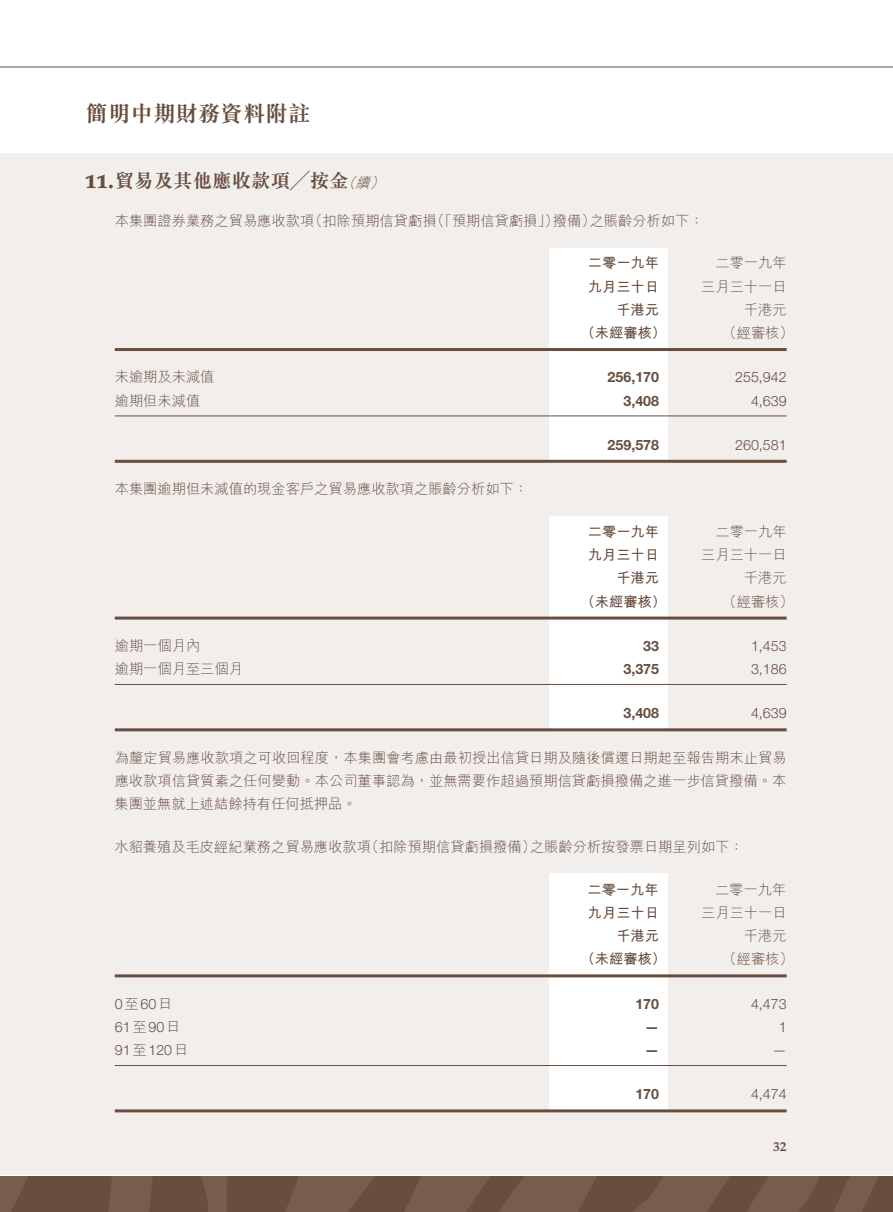
<style>
.page{position:relative;width:893px;height:1212px;background:#fff}
.page>*{position:absolute;margin:0;border:0;box-sizing:border-box;transform-origin:0 0}
.t1{font:700 22.5px "M Sung HK";color:#674e3f}
.t2{font:700 19.5px "M Sung HK";color:#674e3f}
.t3{font:300 14.25px/23.2px "M Hei HK";color:#674e3f;text-align:justify}
.t4{font:300 14.25px "Helvetica Neue LT Std";color:#674e3f}
.t5{font:700 14.25px "M Hei HK";color:#674e3f}
.t6{font:700 14.25px "Helvetica Neue LT Std";color:#674e3f}
.t7{font:italic 300 14.25px "M Hei HK";color:#674e3f}
.t8{font:700 13.5px "Palatino LT Std";color:#674e3f}
.s1{font-family:"Palatino LT Std";font-weight:900}
.s2{font-family:"M Hei HK"}
</style>
<div class="page">
<svg style="left:0;top:1176px;width:893px;height:36px;background:#6e5546"></svg>
<div style="left:0;top:153px;width:893px;height:1021px;background:#f2eeec"></div>
<hr style="left:0;top:67px;width:893px;height:1px;background:#674e3f">
<div style="left:549px;top:248px;width:119px;height:215px;background:#fff"></div>
<div style="left:549px;top:516px;width:119px;height:214px;background:#fff"></div>
<div style="left:549px;top:874px;width:119px;height:238px;background:#fff"></div>
<hr style="left:115px;top:348px;width:672px;height:3px;background:#674e3f">
<hr style="left:115px;top:415px;width:672px;height:1px;background:#674e3f">
<hr style="left:115px;top:460px;width:672px;height:3px;background:#674e3f">
<hr style="left:115px;top:616px;width:672px;height:3px;background:#674e3f">
<hr style="left:115px;top:684px;width:672px;height:1px;background:#674e3f">
<hr style="left:115px;top:728px;width:672px;height:3px;background:#674e3f">
<hr style="left:115px;top:974px;width:672px;height:3px;background:#674e3f">
<hr style="left:115px;top:1065px;width:672px;height:1px;background:#674e3f">
<hr style="left:115px;top:1109px;width:672px;height:3px;background:#674e3f">
<h1 class="t1" style="left:86px;top:103px;width:226px">簡明中期財務資料附註</h1>
<h2 class="t2" style="left:85px;top:171px;width:265px"><span class="s1">11.</span>貿易及其他應收款項╱按金</h2>
<p class="t7" style="left:356px;top:175px;width:20px">續</p>
<p class="t7" style="left:341px;top:175px;width:20px">（</p>
<p class="t7" style="left:370px;top:175px;width:20px">(</p>
<p class="t3" style="left:308px;top:208px;width:130px">（扣除預期信貸虧損</p>
<p class="t3" style="left:431px;top:208px;width:130px">（「預期信貸虧損」）</p>
<p class="t3" style="left:553px;top:208px;width:44px">撥備）</p>
<p class="t3" style="left:115px;top:208px;width:201px">本集團證券業務之貿易應收款項</p>
<p class="t3" style="left:590px;top:208px;width:115px">之賬齡分析如下：</p>
<p class="t5" style="left:588px;top:253px;width:73px">二零一九年</p>
<p class="t3" style="left:715px;top:251px;width:73px">二零一九年</p>
<p class="t5" style="left:588px;top:276px;width:73px">九月三十日</p>
<p class="t3" style="left:701px;top:274px;width:87px">三月三十一日</p>
<p class="t5" style="left:616px;top:299px;width:44px">千港元</p>
<p class="t3" style="left:744px;top:298px;width:44px">千港元</p>
<p class="t5" style="left:581px;top:322px;width:87px">（未經審核）</p>
<p class="t3" style="left:722px;top:321px;width:73px">（經審核(</p>
<p class="t3" style="left:115px;top:365px;width:101px">未逾期及未減值</p>
<p class="t6" style="left:608px;top:368px;width:53px">256,170</p>
<p class="t4" style="left:735px;top:369px;width:53px">255,942</p>
<p class="t3" style="left:115px;top:389px;width:87px">逾期但未減值</p>
<p class="t6" style="left:623px;top:392px;width:37px">3,408</p>
<p class="t4" style="left:751px;top:392px;width:37px">4,639</p>
<p class="t6" style="left:608px;top:436px;width:53px">259,578</p>
<p class="t4" style="left:735px;top:436px;width:53px">260,581</p>
<p class="t3" style="left:115px;top:477px;width:415px">本集團逾期但未減值的現金客戶之貿易應收款項之賬齡分析如下：</p>
<p class="t5" style="left:588px;top:521px;width:73px">二零一九年</p>
<p class="t3" style="left:715px;top:520px;width:73px">二零一九年</p>
<p class="t5" style="left:588px;top:544px;width:73px">九月三十日</p>
<p class="t3" style="left:701px;top:543px;width:87px">三月三十一日</p>
<p class="t5" style="left:616px;top:568px;width:44px">千港元</p>
<p class="t3" style="left:744px;top:566px;width:44px">千港元</p>
<p class="t5" style="left:581px;top:591px;width:87px">（未經審核）</p>
<p class="t3" style="left:722px;top:590px;width:73px">（經審核(</p>
<p class="t3" style="left:115px;top:634px;width:87px">逾期一個月內</p>
<p class="t6" style="left:643px;top:637px;width:17px">33</p>
<p class="t4" style="left:751px;top:637px;width:37px">1,453</p>
<p class="t3" style="left:115px;top:657px;width:130px">逾期一個月至三個月</p>
<p class="t6" style="left:623px;top:660px;width:37px">3,375</p>
<p class="t4" style="left:751px;top:660px;width:37px">3,186</p>
<p class="t6" style="left:623px;top:704px;width:37px">3,408</p>
<p class="t3" style="left:114px;top:746px;width:674px">為釐定貿易應收款項之可收回程度，本集團會考慮由最初授出信貸日期及隨後償還日期起至報告期末止貿易應收款項信貸質素之任何變動。本公司董事認為，並無需要作超過預期信貸虧損撥備之進一步信貸撥備。本集團並無就上述結餘持有任何抵押品。</p>
<p class="t3" style="left:530px;top:835px;width:215px">之賬齡分析按發票日期呈列如下：</p>
<p class="t4" style="left:751px;top:705px;width:37px">4,639</p>
<p class="t3" style="left:365px;top:835px;width:172px">（扣除預期信貸虧損撥備）</p>
<p class="t3" style="left:114px;top:835px;width:258px">水貂養殖及毛皮經紀業務之貿易應收款項</p>
<p class="t4" style="left:115px;top:995px;width:59px">0<span class="s2">至</span>60<span class="s2">日</span></p>
<p class="t4" style="left:115px;top:1018px;width:67px">61<span class="s2">至</span>90<span class="s2">日</span></p>
<p class="t4" style="left:115px;top:1041px;width:75px">91<span class="s2">至</span>120<span class="s2">日</span></p>
<p class="t5" style="left:587px;top:879px;width:73px">二零一九年</p>
<p class="t3" style="left:715px;top:878px;width:73px">二零一九年</p>
<p class="t5" style="left:587px;top:902px;width:73px">九月三十日</p>
<p class="t3" style="left:701px;top:901px;width:87px">三月三十一日</p>
<p class="t5" style="left:616px;top:925px;width:44px">千港元</p>
<p class="t3" style="left:744px;top:924px;width:44px">千港元</p>
<p class="t5" style="left:581px;top:949px;width:87px">（未經審核）</p>
<p class="t3" style="left:722px;top:947px;width:73px">（經審核(</p>
<p class="t6" style="left:635px;top:995px;width:25px">170</p>
<p class="t4" style="left:751px;top:995px;width:37px">4,473</p>
<p class="t6" style="left:645px;top:1018px;width:16px">—</p>
<p class="t4" style="left:779px;top:1018px;width:9px">1</p>
<p class="t6" style="left:645px;top:1041px;width:16px">—</p>
<p class="t4" style="left:772px;top:1041px;width:16px">—</p>
<p class="t6" style="left:635px;top:1085px;width:25px">170</p>
<p class="t4" style="left:751px;top:1086px;width:37px">4,474</p>
<p class="t8" style="left:773px;top:1138px;width:15px">32</p>
</div>
